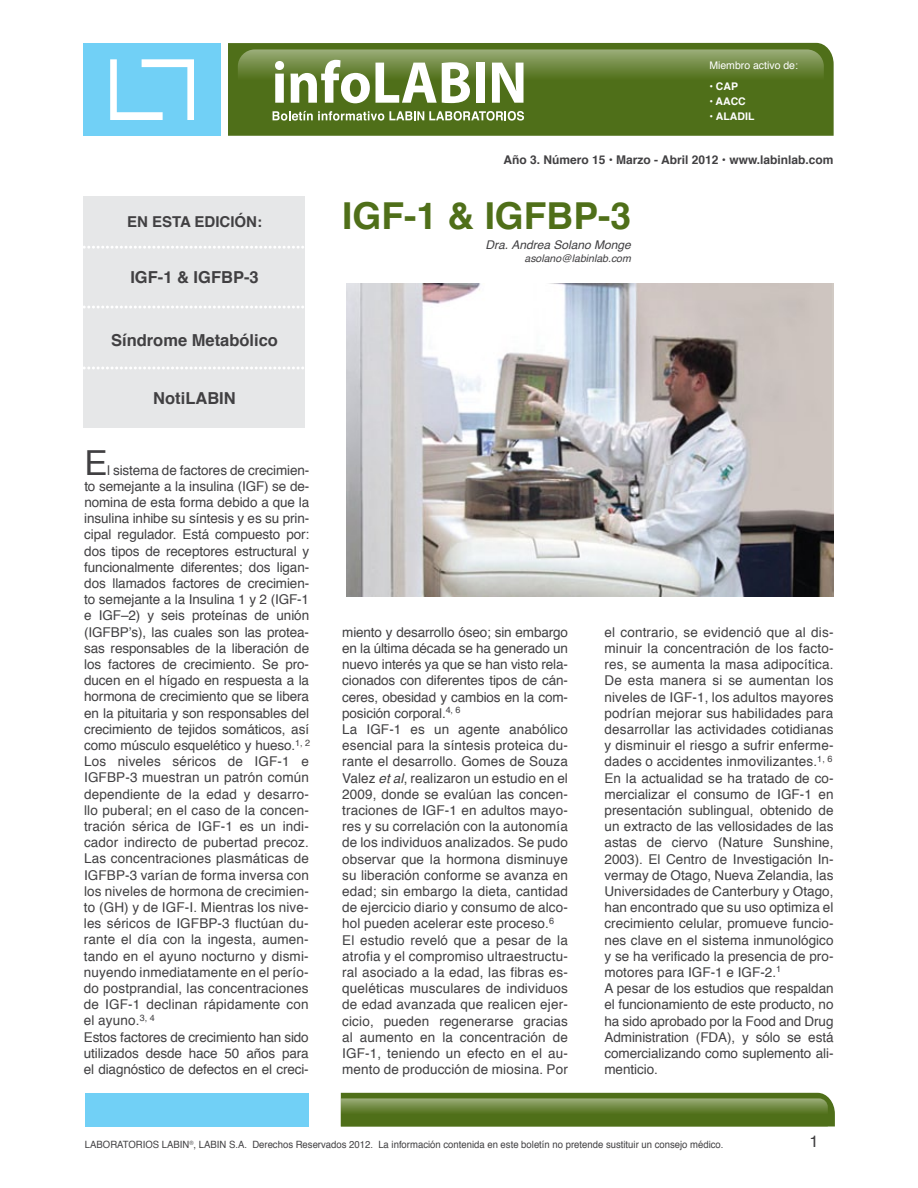
<style>
.page{position:relative;width:918px;height:1188px;background:#fff}
.page>*{position:absolute;margin:0;border:0;box-sizing:border-box;transform-origin:0 0}
.t1{font:700 37.2px "Helvetica";color:#4f6f19}
.t2{font:34.5px "Helvetica";color:#414042}
.t3{font:700 16.5px "Helvetica";color:#414042}
.t4{font:16.5px "Helvetica";color:#414042}
.t5{font:700 15px "Helvetica";color:#414042}
.t6{font:13.5px/16.2px "Helvetica";letter-spacing:.01em;color:#414042}
.t7{font:13.5px/16.2px "Helvetica";letter-spacing:-.01em;color:#414042}
.t8{font:700 12px "Helvetica";color:#414042}
.t9{font:italic 12px "Helvetica";color:#414042}
.t10{font:10.5px "Helvetica";color:#fff}
.t11{font:700 10.5px "Helvetica";color:#fff}
.t12{font:italic 10.5px "Helvetica";color:#414042}
.t13{font:10.05px "Helvetica";color:#414042;scale:.95 1}
.s1{font-style:italic}
</style>
<div class="page">
<div style="left:83px;top:197px;width:222px;height:231px;background:#e6e7e8"></div>
<svg style="left:84px;top:246px;width:220px;height:3px"></svg>
<svg style="left:84px;top:306px;width:220px;height:3px"></svg>
<svg style="left:84px;top:367px;width:220px;height:2px"></svg>
<svg style="left:228px;top:43px;width:606px;height:93px;background:#547320"></svg>
<svg style="left:238px;top:49px;width:586px;height:83px;background:#5e7b2c"></svg>
<svg style="left:273px;top:111px;width:251px;height:10px"></svg>
<svg style="left:275px;top:61px;width:9px;height:42px"></svg>
<svg style="left:291px;top:60px;width:179px;height:43px"></svg>
<div style="left:476px;top:63px;width:9px;height:40px;background:#fff"></div>
<svg style="left:492px;top:63px;width:32px;height:40px"></svg>
<div style="left:83px;top:44px;width:138px;height:92px;background:#71d0f6"></div>
<svg style="left:110px;top:59px;width:84px;height:61px"></svg>
<div style="left:85px;top:1093px;width:223px;height:33px;background:#71d0f6"></div>
<svg style="left:341px;top:1093px;width:494px;height:34px;background:#637f32"></svg>
<img style="left:347px;top:283px;width:486px;height:314px">
<p class="t10" style="left:730px;top:55px;width:90px">Miembro activo de:</p>
<p class="t11" style="left:730px;top:76px;width:30px">• CAP</p>
<p class="t11" style="left:730px;top:91px;width:38px">• AACC</p>
<p class="t11" style="left:730px;top:106px;width:47px">• ALADIL</p>
<p class="t10" style="left:709px;top:57px;width:90px">Miembro activo de:</p>
<p class="t11" style="left:709px;top:78px;width:30px">• CAP</p>
<p class="t11" style="left:709px;top:93px;width:38px">• AACC</p>
<p class="t11" style="left:709px;top:108px;width:47px">• ALADIL</p>
<p class="t5" style="left:127px;top:210px;width:137px">EN ESTA EDICIÓN:</p>
<p class="t3" style="left:130px;top:264px;width:130px">IGF-1 &amp; IGFBP-3</p>
<p class="t3" style="left:111px;top:327px;width:168px">Síndrome Metabólico</p>
<p class="t3" style="left:153px;top:385px;width:84px">NotiLABIN</p>
<h2 class="t2" style="left:84px;top:436px;width:25px">E</h2>
<p class="t7" style="left:84px;top:462px;width:228px;text-indent:23px">l sistema de factores de crecimien&shy;to semejante a la insulina (IGF) se de&shy;nomina de esta forma debido a que la insulina inhibe su síntesis y es su prin&shy;cipal regulador. Está compuesto por: dos tipos de receptores estructural y funcionalmente diferentes; dos ligan&shy;dos llamados factores de crecimien&shy;to semejante a la Insulina 1 y 2 (IGF-1 e IGF–2) y seis proteínas de unión (IGFBP’s), las cuales son las protea&shy;sas responsables de la liberación de los factores de crecimiento. Se pro&shy;ducen en el hígado en respuesta a la hormona de crecimiento que se libera en la pituitaria y son responsables del crecimiento de tejidos somáticos, así como músculo esquelético y hueso.<sup>1,</sup> <sup>2<br></sup>Los niveles séricos de IGF-1 e IGFBP-3 muestran un patrón común dependiente de la edad y desarro&shy;llo puberal; en el caso de la concen&shy;tración sérica de IGF-1 es un indi&shy;cador indirecto de pubertad precoz.<br>Las concentraciones plasmáticas de IGFBP-3 varían de forma inversa con los niveles de hormona de crecimien&shy;to (GH) y de IGF-I. Mientras los nive&shy;les séricos de IGFBP-3 fluctúan du&shy;rante el día con la ingesta, aumen&shy;tando en el ayuno nocturno y dismi&shy;nuyendo inmediatamente en el perío&shy;do postprandial, las concentraciones de IGF-1 declinan rápidamente con el ayuno.<sup>3,</sup> <sup>4<br></sup>Estos factores de crecimiento han sido utilizados desde hace 50 años para el diagnóstico de defectos en el creci-</p>
<p class="t8" style="left:503px;top:150px;width:332px">Año 3. Número 15 • Marzo - Abril 2012 • www.labinlab.com</p>
<h1 class="t1" style="left:342px;top:185px;width:290px">IGF-1 &amp; IGFBP-3</h1>
<p class="t9" style="left:485px;top:235px;width:147px">Dra. Andrea Solano Monge</p>
<p class="t12" style="left:525px;top:250px;width:108px">asolano@labinlab.com</p>
<p class="t6" style="left:342px;top:624px;width:227px">miento y desarrollo óseo; sin embargo en la última década se ha generado un nuevo interés ya que se han visto rela&shy;cionados con diferentes tipos de cán&shy;ceres, obesidad y cambios en la com&shy;posición corporal.<sup>4,</sup> <sup>6<br></sup>La IGF-1 es un agente anabólico esencial para la síntesis proteica du&shy;rante el desarrollo. Gomes de Souza Valez <span class="s1">et al</span>, realizaron un estudio en el 2009, donde se evalúan las concen&shy;traciones de IGF-1 en adultos mayo&shy;res y su correlación con la autonomía de los individuos analizados. Se pudo observar que la hormona disminuye su liberación conforme se avanza en edad; sin embargo la dieta, cantidad de ejercicio diario y consumo de alco&shy;hol pueden acelerar este proceso.<sup>6<br></sup>El estudio reveló que a pesar de la atrofia y el compromiso ultraestructu&shy;ral asociado a la edad, las fibras es&shy;queléticas musculares de individuos de edad avanzada que realicen ejer&shy;cicio, pueden regenerarse gracias al aumento en la concentración de IGF-1, teniendo un efecto en el au&shy;mento de producción de miosina. Por</p>
<p class="t6" style="left:605px;top:624px;width:231px">el contrario, se evidenció que al dis&shy;minuir la concentración de los facto&shy;res, se aumenta la masa adipocítica.<br>De esta manera si se aumentan los niveles de IGF-1, los adultos mayores podrían mejorar sus habilidades para desarrollar las actividades cotidianas y disminuir el riesgo a sufrir enferme&shy;dades o accidentes inmovilizantes.<sup>1,</sup> <sup>6<br></sup>En la actualidad se ha tratado de co&shy;mercializar el consumo de IGF-1 en presentación sublingual, obtenido de un extracto de las vellosidades de las astas de ciervo (Nature Sunshine, 2003). El Centro de Investigación In&shy;vermay de Otago, Nueva Zelandia, las Universidades de Canterbury y Otago, han encontrado que su uso optimiza el crecimiento celular, promueve funcio&shy;nes clave en el sistema inmunológico y se ha verificado la presencia de pro&shy;motores para IGF-1 e IGF-2.<sup>1<br></sup>A pesar de los estudios que respaldan el funcionamiento de este producto, no ha sido aprobado por la Food and Drug Administration (FDA), y sólo se está comercializando como suplemento ali&shy;menticio.</p>
<p class="t13" style="left:85px;top:1136px;width:674px">LABORATORIOS LABIN<sup>®</sup>, LABIN S.A. Derechos Reservados 2012. La información contenida en este boletín no pretende sustituir un consejo médico.</p>
<p class="t4" style="left:810px;top:1129px;width:11px">1</p>
</div>
